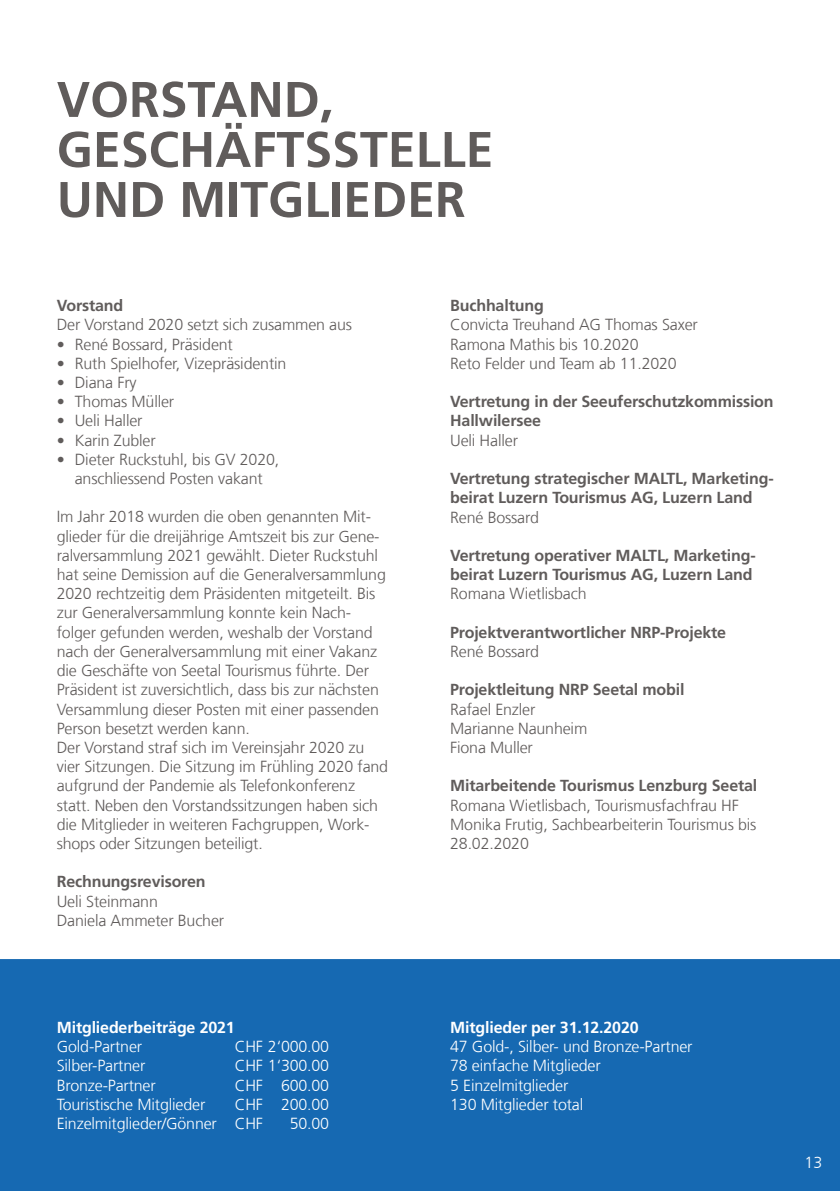
<style>
.page{position:relative;width:840px;height:1191px;background:#fff}
.page>*{position:absolute;margin:0;border:0;box-sizing:border-box;transform-origin:0 0}
.t1{font:700 50px/50px "Frutiger LT Com";color:#605c5b}
.t2{font:300 16px/19.2px "Frutiger LT Com";letter-spacing:-.01em;color:#605c5b}
.t3{font:700 16px/19.2px "Frutiger LT Com";letter-spacing:-.01em;color:#605c5b}
.t4{font:300 16px/19.2px "Frutiger LT Com";letter-spacing:-.01em;color:#fff}
.t5{font:700 16px "Frutiger LT Com";letter-spacing:-.01em;color:#fff}
</style>
<div class="page">
<div style="left:0;top:959px;width:839px;height:232px;background:#1669b2"></div>
<div style="left:785px;top:1137px;width:54px;height:54px;background:#1669b2"></div>
<h1 class="t1" style="left:57px;top:75px;width:438px">VORSTAND,<br>GESCHÄFTSSTELLE<br>UND MITGLIEDER</h1>
<p class="t3" style="left:57px;top:296px;width:68px">Vorstand</p>
<p class="t2" style="left:57px;top:315px;width:296px">Der Vorstand 2020 setzt sich zusammen aus</p>
<p class="t2" style="left:57px;top:334px;width:178px">• René Bossard, Präsident</p>
<p class="t2" style="left:57px;top:354px;width:231px">• Ruth Spielhofer, Vizepräsidentin</p>
<p class="t2" style="left:57px;top:373px;width:81px">• Diana Fry</p>
<p class="t2" style="left:57px;top:392px;width:119px">• Thomas Müller</p>
<p class="t2" style="left:57px;top:411px;width:87px">• Ueli Haller</p>
<p class="t2" style="left:57px;top:430px;width:100px">• Karin Zubler</p>
<p class="t2" style="left:57px;top:450px;width:224px;text-align:center">• Dieter Ruckstuhl, bis GV 2020, anschliessend Posten vakant</p>
<p class="t2" style="left:57px;top:507px;width:333px">Im Jahr 2018 wurden die oben genannten Mit&shy;glieder für die dreijährige Amtszeit bis zur Gene&shy;ralversammlung 2021 gewählt. Dieter Ruckstuhl hat seine Demission auf die Generalversammlung 2020 rechtzeitig dem Präsidenten mitgeteilt. Bis zur Generalversammlung konnte kein Nach&shy;folger gefunden werden, weshalb der Vorstand nach der Generalversammlung mit einer Vakanz die Geschäfte von Seetal Tourismus führte. Der Präsident ist zuversichtlich, dass bis zur nächsten Versammlung dieser Posten mit einer passenden Person besetzt werden kann.<br>Der Vorstand straf sich im Vereinsjahr 2020 zu vier Sitzungen. Die Sitzung im Frühling 2020 fand aufgrund der Pandemie als Telefonkonferenz statt. Neben den Vorstandssitzungen haben sich die Mitglieder in weiteren Fachgruppen, Work&shy;shops oder Sitzungen beteiligt.</p>
<p class="t3" style="left:57px;top:872px;width:150px">Rechnungsrevisoren</p>
<p class="t2" style="left:57px;top:891px;width:169px">Ueli Steinmann<br>Daniela Ammeter Bucher</p>
<p class="t3" style="left:450px;top:296px;width:95px">Buchhaltung</p>
<p class="t2" style="left:450px;top:315px;width:249px">Convicta Treuhand AG Thomas Saxer<br>Ramona Mathis bis 10.2020<br>Reto Felder und Team ab 11.2020</p>
<p class="t3" style="left:450px;top:392px;width:325px">Vertretung in der Seeuferschutzkommission<br>Hallwilersee</p>
<p class="t2" style="left:450px;top:431px;width:69px">Ueli Haller</p>
<p class="t3" style="left:450px;top:469px;width:325px">Vertretung strategischer MALTL, Marketing&shy;beirat Luzern Tourismus AG, Luzern Land</p>
<p class="t2" style="left:450px;top:507px;width:90px">René Bossard</p>
<p class="t3" style="left:450px;top:546px;width:307px">Vertretung operativer MALTL, Marketing&shy;beirat Luzern Tourismus AG, Luzern Land</p>
<p class="t2" style="left:450px;top:584px;width:138px">Romana Wietlisbach</p>
<p class="t3" style="left:450px;top:622px;width:277px">Projektverantwortlicher NRP-Projekte</p>
<p class="t2" style="left:450px;top:642px;width:90px">René Bossard</p>
<p class="t3" style="left:450px;top:680px;width:236px">Projektleitung NRP Seetal mobil</p>
<p class="t2" style="left:450px;top:699px;width:139px">Rafael Enzler<br>Marianne Naunheim<br>Fiona Muller</p>
<p class="t3" style="left:450px;top:776px;width:308px">Mitarbeitende Tourismus Lenzburg Seetal</p>
<p class="t2" style="left:450px;top:795px;width:307px">Romana Wietlisbach, Tourismusfachfrau HF<br>Monika Frutig, Sachbearbeiterin Tourismus bis<br>28.02.2020</p>
<p class="t5" style="left:57px;top:1018px;width:179px">Mitgliederbeiträge 2021</p>
<p class="t4" style="left:57px;top:1037px;width:87px">Gold-Partner</p>
<p class="t4" style="left:235px;top:1037px;width:96px">CHF 2‘000.00</p>
<p class="t4" style="left:57px;top:1056px;width:90px">Silber-Partner</p>
<p class="t4" style="left:235px;top:1056px;width:96px">CHF 1‘300.00</p>
<p class="t4" style="left:57px;top:1075px;width:100px">Bronze-Partner</p>
<p class="t4" style="left:235px;top:1075px;width:96px">CHF 600.00</p>
<p class="t4" style="left:57px;top:1094px;width:150px">Touristische Mitglieder</p>
<p class="t4" style="left:57px;top:1094px;width:274px;text-indent:178px">CHF 200.00<br>Einzelmitglieder/Gönner CHF</p>
<p class="t4" style="left:289px;top:1114px;width:41px">50.00</p>
<p class="t5" style="left:450px;top:1018px;width:190px">Mitglieder per 31.12.2020</p>
<p class="t4" style="left:450px;top:1037px;width:244px">47 Gold-, Silber- und Bronze-Partner<br>78 einfache Mitglieder<br>5 Einzelmitglieder<br>130 Mitglieder total</p>
<p class="t4" style="left:804px;top:1153px;width:19px">13</p>
</div>
